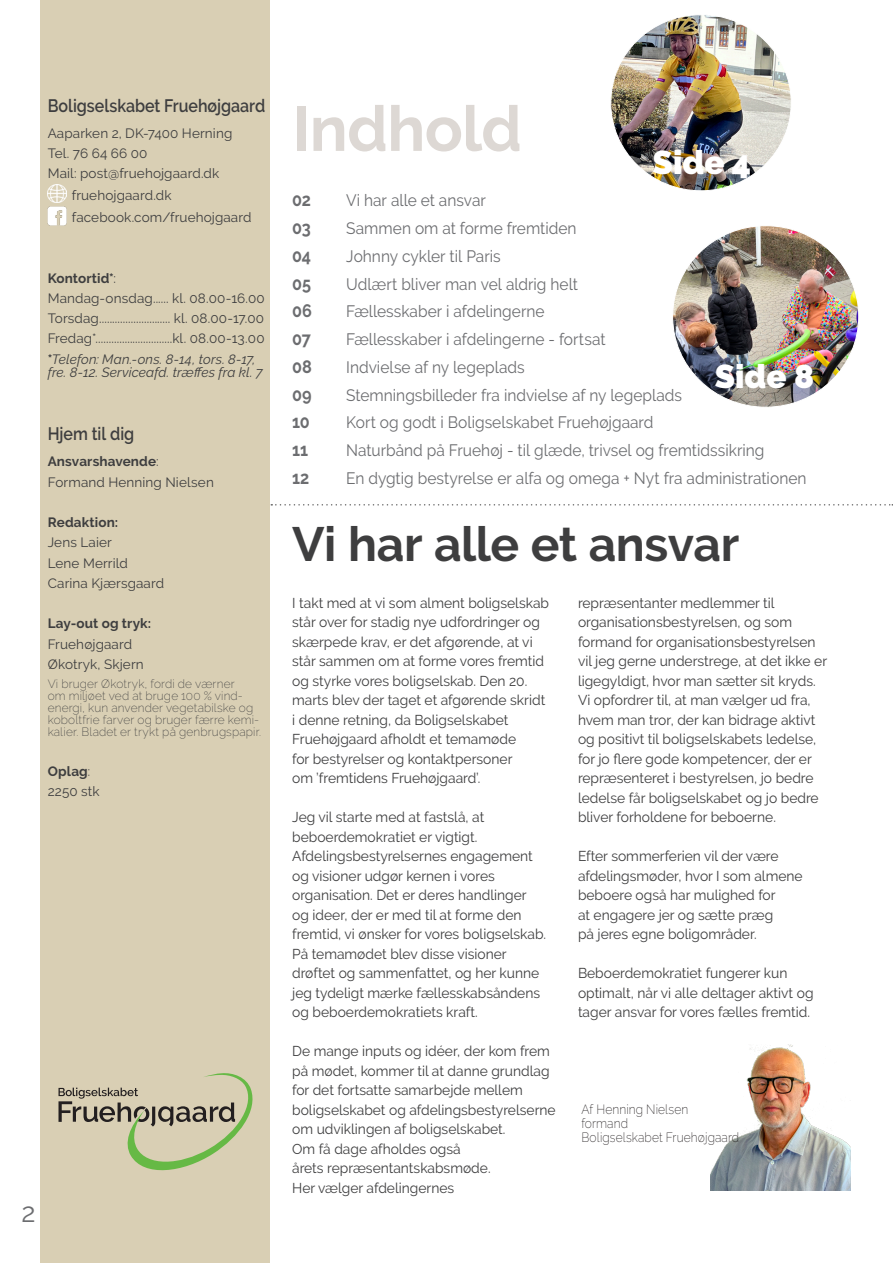
<style>
.page{position:relative;width:893px;height:1263px;background:#fff}
.page>*{position:absolute;margin:0;border:0;box-sizing:border-box;transform-origin:0 0}
.Body_2{font:700 63px "Raleway";letter-spacing:-.01em;color:#ddd8d4}
.t1{font:700 48px "Raleway";letter-spacing:-.01em;color:#3e3e3f}
.Address{font:900 33px "Raleway";color:#fff}
.Address-2{font:27px "Raleway";color:#6c6d70}
.Head_3{font:600 18px "Raleway";color:#3e3e3f;scale:.89 1}
.Body_2-2{font:700 18px "Raleway";letter-spacing:-.01em;color:#6c6d70;scale:.9 1}
.Body_2-3{font:16.5px "Raleway";color:#6c6d70;scale:.94 1}
.Address-3{font:14.25px/19.5px "Raleway";color:#3e3e3f}
.Body_2-4{font:13.5px "Raleway";letter-spacing:.01em;color:#3e3e3f}
.Body_2-5{font:italic 13.5px/13.5px "Raleway";letter-spacing:.01em;color:#3e3e3f}
.Body_2-6{font:700 13.5px "Raleway";letter-spacing:.01em;color:#3e3e3f}
.t2{font:200 13.35px/14.1px "Raleway";letter-spacing:.01em;color:#231f20;scale:.9 1}
.Body_2-7{font:200 12px/12px "Raleway";letter-spacing:.015em;color:#3e3e3f}
.s1{font-weight:400}
.s2{font-weight:700;font-style:normal}
</style>
<div class="page">
<svg style="left:271px;top:504px;width:622px;height:2px"></svg>
<div style="left:40px;top:0;width:230px;height:1263px;background:#d9cfb4"></div>
<svg style="left:58px;top:1073px;width:194px;height:97px"></svg>
<img style="left:711px;top:1044px;width:139px;height:146px">
<img style="left:612px;top:16px;width:178px;height:175px">
<img style="left:674px;top:227px;width:183px;height:179px">
<img style="left:47px;top:206px;width:20px;height:20px">
<img style="left:48px;top:184px;width:18px;height:19px">
<p class="Head_3" style="left:48px;top:95px;width:246px">Boligselskabet Fruehøjgaard</p>
<p class="Body_2-4" style="left:48px;top:125px;width:186px">Aaparken 2, DK-7400 Herning</p>
<p class="Body_2-4" style="left:48px;top:145px;width:101px">Tel. 76 64 66 00</p>
<p class="Body_2-4" style="left:48px;top:166px;width:173px">Mail: post@fruehojgaard.dk</p>
<p class="Body_2-4" style="left:72px;top:187px;width:101px">fruehojgaard.dk</p>
<p class="Body_2-4" style="left:72px;top:209px;width:181px">facebook.com/fruehojgaard</p>
<p class="Body_2-6" style="left:48px;top:270px;width:70px">Kontortid*<span class="s1">:</span></p>
<p class="Body_2-4" style="left:48px;top:290px;width:219px">Mandag-onsdag...... kl. 08.00-16.00</p>
<p class="Body_2-4" style="left:48px;top:310px;width:218px">Torsdag........................... kl. 08.00-17.00</p>
<p class="Body_2-4" style="left:48px;top:331px;width:218px">Fredag*.............................kl. 08.00-13.00</p>
<p class="Body_2-5" style="left:48px;top:352px;width:217px"><span class="s2">*</span>Telefon: Man.-ons. 8-14, tors. 8-17, fre. 8-12. Serviceafd. træffes fra kl. 7</p>
<p class="Head_3" style="left:48px;top:423px;width:99px">Hjem til dig</p>
<p class="Body_2-6" style="left:48px;top:454px;width:112px">Ansvarshavende<span class="s1">:</span></p>
<p class="Body_2-4" style="left:48px;top:474px;width:168px">Formand Henning Nielsen</p>
<p class="Body_2-6" style="left:48px;top:515px;width:72px">Redaktion:</p>
<p class="Body_2-4" style="left:48px;top:535px;width:66px">Jens Laier</p>
<p class="Body_2-4" style="left:48px;top:555px;width:82px">Lene Merrild</p>
<p class="Body_2-4" style="left:48px;top:575px;width:118px">Carina Kjærsgaard</p>
<p class="Body_2-6" style="left:48px;top:616px;width:105px">Lay-out og tryk:</p>
<p class="Body_2-4" style="left:48px;top:636px;width:86px">Fruehøjgaard</p>
<p class="Body_2-4" style="left:48px;top:656px;width:98px">Økotryk, Skjern</p>
<p class="Body_2-7" style="left:48px;top:677px;width:215px">Vi bruger Økotryk, fordi de værner<br>om miljøet ved at bruge 100 % vind&shy;energi, kun anvender vegetabilske og koboltfrie farver og bruger færre kemi&shy;kalier. Bladet er trykt på genbrugspapir.</p>
<p class="Body_2-6" style="left:48px;top:764px;width:44px">Oplag<span class="s1">:</span></p>
<p class="Body_2-4" style="left:48px;top:784px;width:53px">2250 stk</p>
<p class="Address-2" style="left:21px;top:1196px;width:16px">2</p>
<p class="Body_2" style="left:292px;top:93px;width:231px">Indhold</p>
<p class="Address" style="left:653px;top:143px;width:100px">Side 4</p>
<p class="Body_2-2" style="left:292px;top:190px;width:22px">02</p>
<p class="Body_2-3" style="left:346px;top:191px;width:150px">Vi har alle et ansvar</p>
<p class="Body_2-2" style="left:292px;top:218px;width:22px">03</p>
<p class="Body_2-3" style="left:346px;top:219px;width:247px">Sammen om at forme fremtiden</p>
<p class="Body_2-2" style="left:292px;top:245px;width:23px">04</p>
<p class="Body_2-3" style="left:346px;top:246px;width:166px">Johnny cykler til Paris</p>
<p class="Body_2-2" style="left:292px;top:273px;width:22px">05</p>
<p class="Body_2-3" style="left:346px;top:274px;width:248px">Udlært bliver man vel aldrig helt</p>
<p class="Body_2-2" style="left:292px;top:301px;width:24px">06</p>
<p class="Body_2-3" style="left:346px;top:302px;width:213px">Fællesskaber i afdelingerne</p>
<p class="Body_2-2" style="left:292px;top:329px;width:22px">07</p>
<p class="Body_2-3" style="left:346px;top:330px;width:277px">Fællesskaber i afdelingerne - fortsat</p>
<p class="Body_2-2" style="left:292px;top:356px;width:23px">08</p>
<p class="Body_2-3" style="left:346px;top:357px;width:192px">Indvielse af ny legeplads</p>
<p class="Body_2-2" style="left:292px;top:384px;width:23px">09</p>
<p class="Body_2-3" style="left:346px;top:385px;width:359px">Stemningsbilleder fra indvielse af ny legeplads</p>
<p class="Body_2-2" style="left:292px;top:412px;width:21px">10</p>
<p class="Body_2-3" style="left:346px;top:413px;width:328px">Kort og godt i Boligselskabet Fruehøjgaard</p>
<p class="Body_2-2" style="left:292px;top:440px;width:19px">11</p>
<p class="Body_2-3" style="left:346px;top:441px;width:446px">Naturbånd på Fruehøj - til glæde, trivsel og fremtidssikring</p>
<p class="Body_2-2" style="left:292px;top:467px;width:21px">12</p>
<p class="Body_2-3" style="left:346px;top:468px;width:491px">En dygtig bestyrelse er alfa og omega + Nyt fra administrationen</p>
<p class="Address" style="left:715px;top:357px;width:101px">Side 8</p>
<p class="t1" style="left:292px;top:517px;width:448px">Vi har alle et ansvar</p>
<p class="Address-3" style="left:292px;top:593px;width:258px">I takt med at vi som alment boligselskab står over for stadig nye udfordringer og skærpede krav, er det afgørende, at vi står sammen om at forme vores fremtid og styrke vores boligselskab. Den 20. marts blev der taget et afgørende skridt i denne retning, da Boligselskabet Fruehøjgaard afholdt et temamøde<br>for bestyrelser og kontaktpersoner<br>om ’fremtidens Fruehøjgaard’.</p>
<p class="Address-3" style="left:292px;top:807px;width:255px">Jeg vil starte med at fastslå, at beboerdemokratiet er vigtigt.<br>Afdelingsbestyrelsernes engagement og visioner udgør kernen i vores organisation. Det er deres handlinger og ideer, der er med til at forme den fremtid, vi ønsker for vores boligselskab.<br>På temamødet blev disse visioner drøftet og sammenfattet, og her kunne jeg tydeligt mærke fællesskabsåndens og beboerdemokratiets kraft.</p>
<p class="Address-3" style="left:292px;top:1041px;width:265px">De mange inputs og idéer, der kom frem på mødet, kommer til at danne grundlag for det fortsatte samarbejde mellem boligselskabet og afdelingsbestyrelserne om udviklingen af boligselskabet.</p>
<p class="Address-3" style="left:292px;top:1139px;width:200px">Om få dage afholdes også årets repræsentantskabsmøde.<br>Her vælger afdelingernes</p>
<p class="Address-3" style="left:578px;top:593px;width:251px">repræsentanter medlemmer til organisationsbestyrelsen, og som formand for organisationsbestyrelsen vil jeg gerne understrege, at det ikke er ligegyldigt, hvor man sætter sit kryds.<br>Vi opfordrer til, at man vælger ud fra, hvem man tror, der kan bidrage aktivt og positivt til boligselskabets ledelse, for jo flere gode kompetencer, der er repræsenteret i bestyrelsen, jo bedre ledelse får boligselskabet og jo bedre bliver forholdene for beboerne.</p>
<p class="Address-3" style="left:578px;top:846px;width:226px">Efter sommerferien vil der være afdelingsmøder, hvor I som almene beboere også har mulighed for<br>at engagere jer og sætte præg<br>på jeres egne boligområder.</p>
<p class="Address-3" style="left:578px;top:963px;width:237px">Beboerdemokratiet fungerer kun optimalt, når vi alle deltager aktivt og tager ansvar for vores fælles fremtid.</p>
<p class="t2" style="left:581px;top:1102px;width:177px">Af Henning Nielsen<br>formand<br>Boligselskabet Fruehøjgaard</p>
</div>
